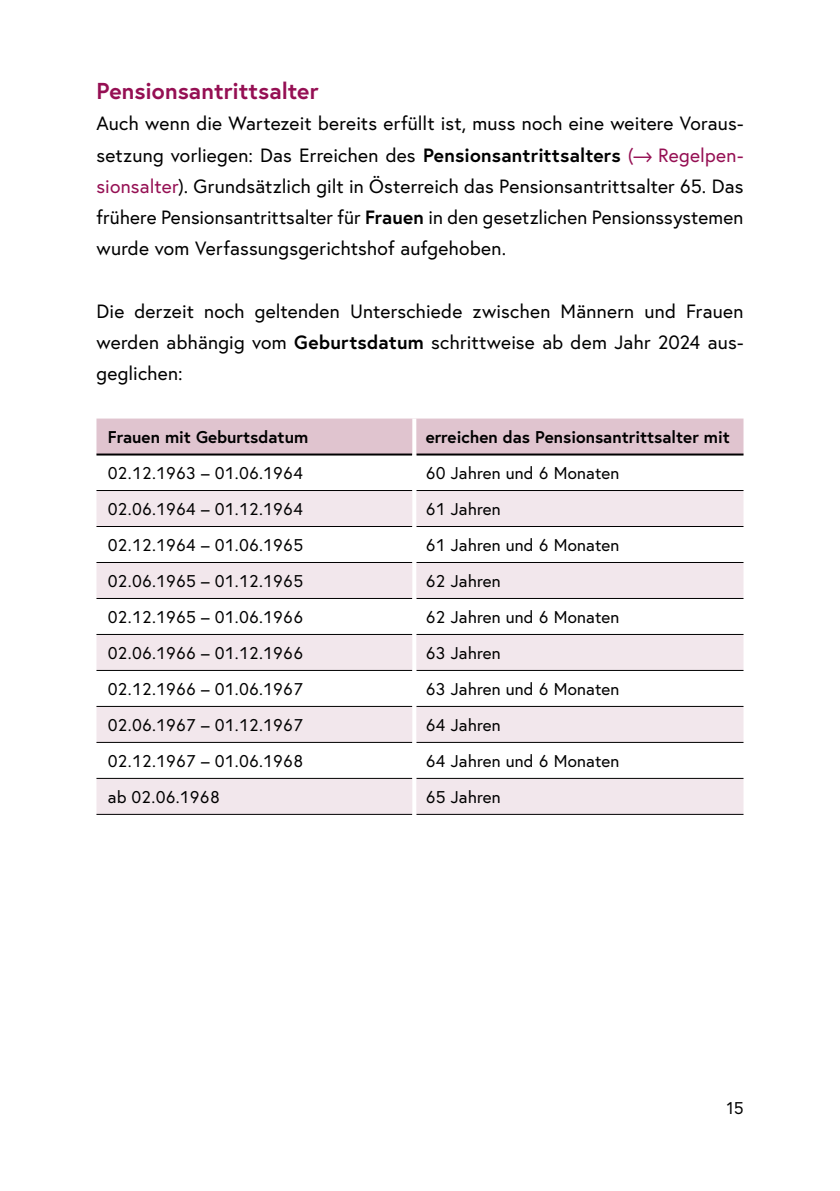
<style>
.page{position:relative;width:840px;height:1191px;background:#fff}
.page>*{position:absolute;margin:0;border:0;box-sizing:border-box;transform-origin:0 0}
.h3_ohne_Nummerierung{font:700 23px "Europa Austria";color:#950f53}
.p_Abstand_danach{font:19.2px/31.2px "Europa Austria";letter-spacing:.01em;color:#000;text-align:justify}
.td_Tabellentext{font:17px "Europa Austria";letter-spacing:.01em;color:#000}
.th_Tabellenkopf{font:700 17px "Europa Austria";color:#000}
.s1{font-weight:700}
.s2{color:#950f53}
</style>
<div class="page">
<div style="left:96px;top:418px;width:647px;height:35px;background:#e0c4cf"></div>
<svg style="left:96px;top:491px;width:647px;height:323px;fill:#f2e7ec"></svg>
<hr style="left:96px;top:490px;width:316px;height:1px;background:#000">
<hr style="left:416px;top:490px;width:327px;height:1px;background:#000">
<hr style="left:96px;top:526px;width:316px;height:1px;background:#000">
<hr style="left:416px;top:526px;width:327px;height:1px;background:#000">
<hr style="left:96px;top:562px;width:316px;height:1px;background:#000">
<hr style="left:416px;top:562px;width:327px;height:1px;background:#000">
<hr style="left:96px;top:598px;width:316px;height:1px;background:#000">
<hr style="left:416px;top:598px;width:327px;height:1px;background:#000">
<hr style="left:96px;top:634px;width:316px;height:1px;background:#000">
<hr style="left:416px;top:634px;width:327px;height:1px;background:#000">
<hr style="left:96px;top:670px;width:316px;height:1px;background:#000">
<hr style="left:416px;top:670px;width:327px;height:1px;background:#000">
<hr style="left:96px;top:706px;width:316px;height:1px;background:#000">
<hr style="left:416px;top:706px;width:327px;height:1px;background:#000">
<hr style="left:96px;top:742px;width:316px;height:1px;background:#000">
<hr style="left:416px;top:742px;width:327px;height:1px;background:#000">
<hr style="left:96px;top:778px;width:316px;height:1px;background:#000">
<hr style="left:416px;top:778px;width:327px;height:1px;background:#000">
<hr style="left:96px;top:814px;width:316px;height:1px;background:#000">
<hr style="left:416px;top:814px;width:327px;height:1px;background:#000">
<hr style="left:96px;top:453px;width:316px;height:2px;background:#000">
<hr style="left:416px;top:453px;width:327px;height:2px;background:#000">
<svg style="left:412px;top:418px;width:4px;height:36px"></svg>
<hr style="left:412px;top:490px;width:4px;height:36px;background:#fff">
<hr style="left:412px;top:526px;width:4px;height:36px;background:#fff">
<hr style="left:412px;top:562px;width:4px;height:36px;background:#fff">
<hr style="left:412px;top:598px;width:4px;height:36px;background:#fff">
<hr style="left:412px;top:634px;width:4px;height:36px;background:#fff">
<hr style="left:412px;top:670px;width:4px;height:36px;background:#fff">
<hr style="left:412px;top:706px;width:4px;height:36px;background:#fff">
<hr style="left:412px;top:742px;width:4px;height:36px;background:#fff">
<hr style="left:412px;top:778px;width:4px;height:37px;background:#fff">
<h3 class="h3_ohne_Nummerierung" style="left:96px;top:75px;width:223px">Pensionsantrittsalter</h3>
<p class="p_Abstand_danach" style="left:96px;top:108px;width:648px">Auch wenn die Wartezeit bereits erfüllt ist, muss noch eine weitere Voraus&shy;setzung vorliegen: Das Erreichen des <span class="s1">Pensionsantrittsalters</span> <span class="s2">(⟶ Regelpen&shy;sionsalter</span>). Grundsätzlich gilt in Österreich das Pensionsantrittsalter 65. Das frühere Pensionsantrittsalter für <span class="s1">Frauen</span> in den gesetzlichen Pensionssystemen wurde vom Verfassungsgerichtshof aufgehoben.</p>
<p class="p_Abstand_danach" style="left:96px;top:295px;width:648px">Die derzeit noch geltenden Unterschiede zwischen Männern und Frauen werden abhängig vom <span class="s1">Geburtsdatum</span> schrittweise ab dem Jahr 2024 aus&shy;geglichen:</p>
<p class="th_Tabellenkopf" style="left:108px;top:425px;width:202px">Frauen mit Geburtsdatum</p>
<p class="th_Tabellenkopf" style="left:425px;top:425px;width:305px">erreichen das Pensionsantrittsalter mit</p>
<p class="td_Tabellentext" style="left:108px;top:462px;width:193px">02.12.1963 – 01.06.1964</p>
<p class="td_Tabellentext" style="left:425px;top:462px;width:195px">60 Jahren und 6 Monaten</p>
<p class="td_Tabellentext" style="left:108px;top:498px;width:193px">02.06.1964 – 01.12.1964</p>
<p class="td_Tabellentext" style="left:425px;top:498px;width:77px">61 Jahren</p>
<p class="td_Tabellentext" style="left:108px;top:534px;width:197px">02.12.1964 – 01.06.1965</p>
<p class="td_Tabellentext" style="left:425px;top:534px;width:195px">61 Jahren und 6 Monaten</p>
<p class="td_Tabellentext" style="left:108px;top:570px;width:197px">02.06.1965 – 01.12.1965</p>
<p class="td_Tabellentext" style="left:425px;top:570px;width:77px">62 Jahren</p>
<p class="td_Tabellentext" style="left:108px;top:606px;width:197px">02.12.1965 – 01.06.1966</p>
<p class="td_Tabellentext" style="left:425px;top:606px;width:195px">62 Jahren und 6 Monaten</p>
<p class="td_Tabellentext" style="left:108px;top:642px;width:197px">02.06.1966 – 01.12.1966</p>
<p class="td_Tabellentext" style="left:425px;top:642px;width:77px">63 Jahren</p>
<p class="td_Tabellentext" style="left:108px;top:678px;width:197px">02.12.1966 – 01.06.1967</p>
<p class="td_Tabellentext" style="left:425px;top:678px;width:195px">63 Jahren und 6 Monaten</p>
<p class="td_Tabellentext" style="left:108px;top:714px;width:197px">02.06.1967 – 01.12.1967</p>
<p class="td_Tabellentext" style="left:425px;top:714px;width:77px">64 Jahren</p>
<p class="td_Tabellentext" style="left:108px;top:750px;width:197px">02.12.1967 – 01.06.1968</p>
<p class="td_Tabellentext" style="left:425px;top:750px;width:195px">64 Jahren und 6 Monaten</p>
<p class="td_Tabellentext" style="left:108px;top:786px;width:113px">ab 02.06.1968</p>
<p class="td_Tabellentext" style="left:425px;top:786px;width:77px">65 Jahren</p>
<p class="td_Tabellentext" style="left:726px;top:1096px;width:18px">15</p>
</div>
